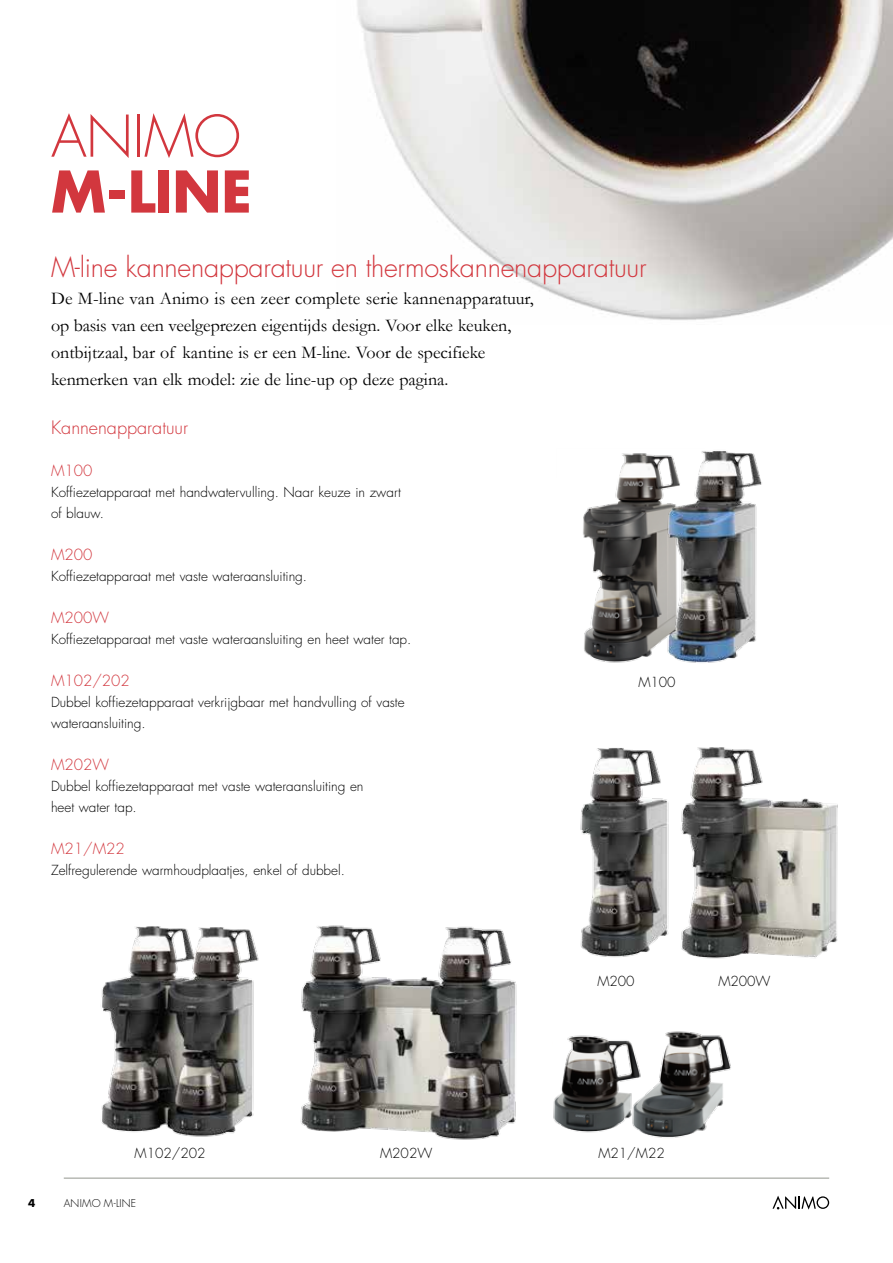
<style>
.page{position:relative;width:893px;height:1263px;background:#fff}
.page>*{position:absolute;margin:0;border:0;box-sizing:border-box;transform-origin:0 0}
.t1{font:700 55.95px "Futura Std";color:#d2373e}
.t2{font:300 55.95px "Futura Std";letter-spacing:-.01em;color:#d2373e}
.t3{font:300 27px "Futura Std";letter-spacing:-.01em;color:#d2373e}
.t4{font:18px/27px "Garamond";color:#000}
.t5{font:300 18px "Futura Std";color:#d2373e}
.t6{font:300 15px "Futura Std";color:#d2373e}
.t7{font:300 13.5px/21px "Futura Std";color:#000}
.t8{font:300 10.5px "Futura Std";letter-spacing:.015em;color:#000}
.t9{font:700 10.5px "Futura Std";color:#000}
</style>
<div class="page">
<svg style="left:772px;top:1195px;width:57px;height:14px"></svg>
<hr style="left:64px;top:1178px;width:765px;height:1px;background:#94968f">
<img style="left:357px;top:0;width:536px;height:320px">
<img style="left:583px;top:453px;width:48px;height:210px">
<img style="left:631px;top:451px;width:131px;height:212px">
<img style="left:580px;top:748px;width:89px;height:209px">
<img style="left:681px;top:747px;width:157px;height:212px">
<img style="left:101px;top:926px;width:158px;height:211px">
<img style="left:300px;top:925px;width:217px;height:215px">
<img style="left:553px;top:1035px;width:64px;height:98px">
<img style="left:617px;top:1031px;width:114px;height:107px">
<h1 class="t2" style="left:51px;top:102px;width:192px">ANIMO</h1>
<h1 class="t1" style="left:51px;top:154px;width:202px">M-LINE</h1>
<h2 class="t3" style="left:51px;top:251px;width:597px">M-line kannenapparatuur en thermoskannenapparatuur</h2>
<p class="t4" style="left:51px;top:285px;width:484px">De M-line van Animo is een zeer complete serie kannenapparatuur, op basis van een veelgeprezen eigentijds design. Voor elke keuken, ontbijtzaal, bar of kantine is er een M-line. Voor de specifieke kenmerken van elk model: zie de line-up op deze pagina.</p>
<h3 class="t5" style="left:51px;top:416px;width:139px">Kannenapparatuur</h3>
<p class="t6" style="left:51px;top:461px;width:43px">M100</p>
<p class="t7" style="left:51px;top:482px;width:351px">Koffiezetapparaat met handwatervulling. Naar keuze in zwart of blauw.</p>
<p class="t6" style="left:51px;top:545px;width:43px">M200</p>
<p class="t7" style="left:51px;top:566px;width:258px">Koffiezetapparaat met vaste wateraansluiting.</p>
<p class="t6" style="left:51px;top:608px;width:59px">M200W</p>
<p class="t7" style="left:51px;top:629px;width:362px">Koffiezetapparaat met vaste wateraansluiting en heet water tap.</p>
<p class="t6" style="left:51px;top:671px;width:80px">M102/202</p>
<p class="t7" style="left:51px;top:692px;width:355px">Dubbel koffiezetapparaat verkrijgbaar met handvulling of vaste wateraansluiting.</p>
<p class="t6" style="left:51px;top:755px;width:59px">M202W</p>
<p class="t7" style="left:51px;top:776px;width:314px">Dubbel koffiezetapparaat met vaste wateraansluiting en heet water tap.</p>
<p class="t6" style="left:51px;top:839px;width:75px">M21/M22</p>
<p class="t7" style="left:51px;top:860px;width:295px">Zelfregulerende warmhoudplaatjes, enkel of dubbel.</p>
<p class="t7" style="left:638px;top:672px;width:39px">M100</p>
<p class="t7" style="left:597px;top:971px;width:39px">M200</p>
<p class="t7" style="left:718px;top:971px;width:54px">M200W</p>
<p class="t7" style="left:135px;top:1142px;width:72px">M102/202</p>
<p class="t7" style="left:380px;top:1142px;width:54px">M202W</p>
<p class="t7" style="left:598px;top:1142px;width:68px">M21/M22</p>
<p class="t9" style="left:28px;top:1196px;width:9px">4</p>
<p class="t8" style="left:64px;top:1197px;width:74px">ANIMO M-LINE</p>
</div>
